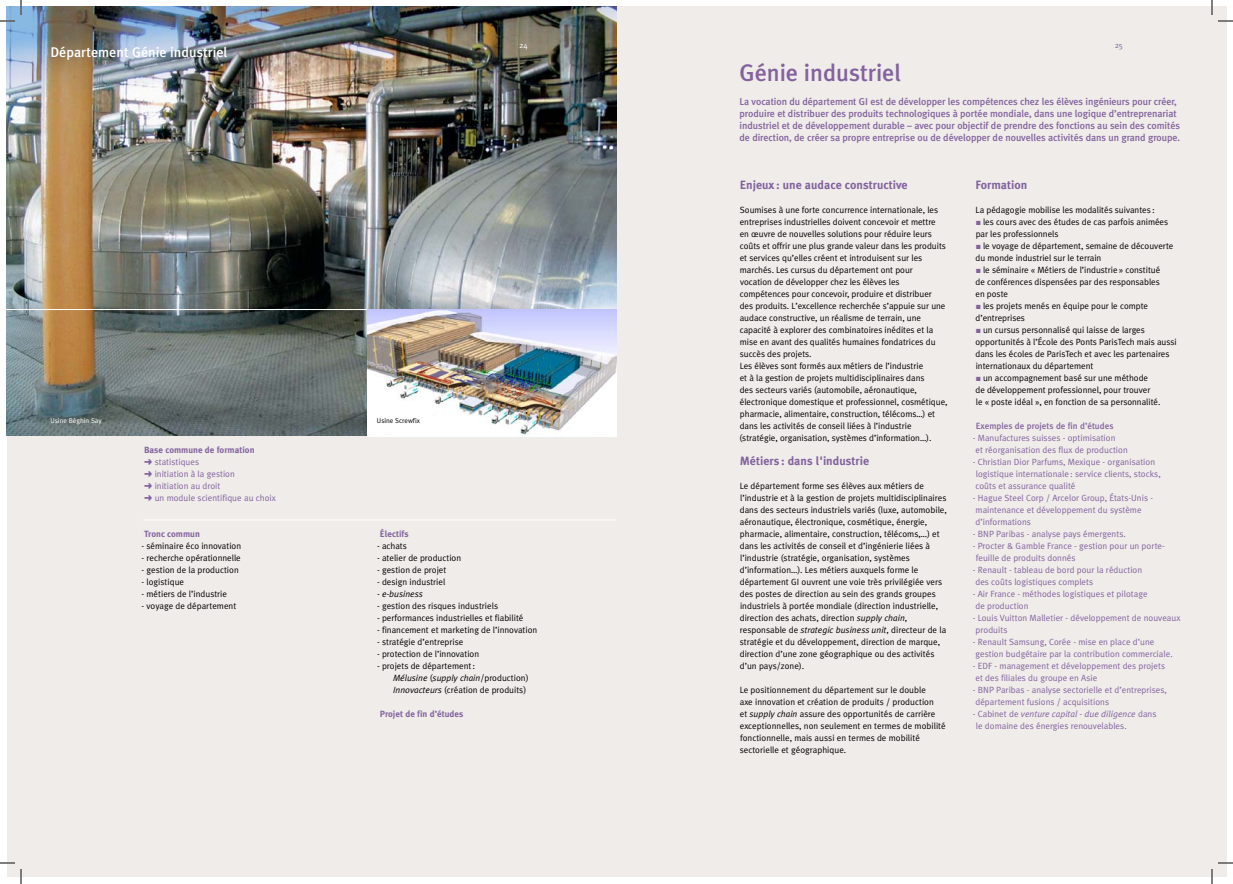
<style>
.page{position:relative;width:1233px;height:884px;background:#fff}
.page>*{position:absolute;margin:0;border:0;box-sizing:border-box;transform-origin:0 0}
.t1{font:500 24px "Meta Plus";letter-spacing:-.005em;color:#83629d}
.t2{font:500 14px "Meta Plus";color:#fff}
.t3{font:700 12px "Meta Plus";color:#83629d}
.t4{font:500 10px/12px "Meta Plus";letter-spacing:-.01em;color:#83629d}
.t5{font:9px/12px "Meta Plus Normal";letter-spacing:-.005em;color:#000}
.t6{font:9px/12px "Meta Plus Normal";color:#83629d}
.t7{font:700 9px "Meta Plus";color:#83629d}
.t8{font:500 9px "Meta Plus";color:#83629d}
.t9{font:italic 9px "Meta Plus Normal";color:#000}
.t10{font:8px "Meta Plus Normal";color:#fff}
.t11{font:8px "Meta Plus Normal";color:#83629d}
.t12{font:7px "Meta Plus Normal";color:#fff}
.t13{font:7px "Meta Plus Normal";color:#000}
.s1{font-style:normal}
.s2{font-style:italic}
.s3{color:#83629d}
</style>
<div class="page">
<div style="left:7px;top:7px;width:1219px;height:870px;background:#efecea"></div>
<img style="left:7px;top:7px;width:609px;height:429px">
<hr style="left:143px;top:520px;width:473px;height:1px;background:#fff">
<hr style="left:7px;top:309px;width:609px;height:1px;background:#fff">
<img style="left:367px;top:309px;width:249px;height:127px">
<svg style="left:1218px;top:20px;width:15px;height:2px"></svg>
<svg style="left:1218px;top:862px;width:15px;height:2px"></svg>
<svg style="left:0;top:0;width:22px;height:22px"></svg>
<svg style="left:0;top:862px;width:22px;height:22px"></svg>
<svg style="left:1211px;top:0;width:1px;height:15px"></svg>
<svg style="left:1211px;top:869px;width:1px;height:15px"></svg>
<h2 class="t2" style="left:50px;top:44px;width:179px">Département Génie industriel</h2>
<p class="t10" style="left:519px;top:41px;width:10px">24</p>
<p class="t11" style="left:1114px;top:41px;width:10px">25</p>
<p class="t12" style="left:50px;top:416px;width:53px">Usine Béghin Say</p>
<p class="t13" style="left:377px;top:417px;width:44px">Usine Screwfix</p>
<p class="t7" style="left:144px;top:445px;width:112px">Base commune de formation</p>
<p class="t6" style="left:144px;top:456px;width:133px">➜ statistiques<br>➜ initiation à la gestion<br>➜ initiation au droit<br>➜ un module scientifique au choix</p>
<p class="t7" style="left:144px;top:529px;width:57px">Tronc commun</p>
<p class="t5" style="left:142px;top:540px;width:101px">- séminaire éco innovation</p>
<p class="t5" style="left:142px;top:552px;width:101px">- recherche opérationnelle</p>
<p class="t5" style="left:142px;top:564px;width:99px">- gestion de la production</p>
<p class="t5" style="left:142px;top:576px;width:44px">- logistique</p>
<p class="t5" style="left:142px;top:588px;width:87px">- métiers de l’industrie</p>
<p class="t5" style="left:142px;top:600px;width:96px">- voyage de département</p>
<p class="t7" style="left:380px;top:529px;width:30px">Électifs</p>
<p class="t5" style="left:377px;top:540px;width:31px">- achats</p>
<p class="t5" style="left:377px;top:552px;width:86px">- atelier de production</p>
<p class="t5" style="left:377px;top:564px;width:71px">- gestion de projet</p>
<p class="t5" style="left:377px;top:576px;width:70px">- design industriel</p>
<p class="t9" style="left:377px;top:589px;width:47px"><span class="s1">-</span> e-business</p>
<p class="t5" style="left:377px;top:600px;width:122px">- gestion des risques industriels</p>
<p class="t5" style="left:377px;top:612px;width:148px">- performances industrielles et fiabilité</p>
<p class="t5" style="left:377px;top:624px;width:162px">- financement et marketing de l’innovation</p>
<p class="t5" style="left:377px;top:636px;width:88px">- stratégie d’entreprise</p>
<p class="t5" style="left:377px;top:648px;width:104px">- protection de l’innovation</p>
<p class="t5" style="left:393px;top:660px;width:137px;text-indent:-16px">- projets de département:<br><span class="s2">Mélusine</span> (<span class="s2">supply chain</span>/production)<br><span class="s2">Innovacteurs</span> (création de produits)</p>
<p class="t7" style="left:380px;top:709px;width:85px">Projet de fin d’études</p>
<h1 class="t1" style="left:739px;top:59px;width:163px">Génie industriel</h1>
<p class="t4" style="left:739px;top:95px;width:442px">La vocation du département GI est de développer les compétences chez les élèves ingénieurs pour créer, produire et distribuer des produits technologiques à portée mondiale, dans une logique d’entreprenariat industriel et de développement durable – avec pour objectif de prendre des fonctions au sein des comités de direction, de créer sa propre entreprise ou de développer de nouvelles activités dans un grand groupe.</p>
<h3 class="t3" style="left:739px;top:178px;width:169px">Enjeux : une audace constructive</h3>
<p class="t5" style="left:739px;top:204px;width:210px">Soumises à une forte concurrence internationale, les entreprises industrielles doivent concevoir et mettre<br>en œuvre de nouvelles solutions pour réduire leurs coûts et offrir une plus grande valeur dans les produits et services qu’elles créent et introduisent sur les marchés. Les cursus du département ont pour<br>vocation de développer chez les élèves les compétences pour concevoir, produire et distribuer<br>des produits. L’excellence recherchée s’appuie sur une audace constructive, un réalisme de terrain, une capacité à explorer des combinatoires inédites et la mise en avant des qualités humaines fondatrices du succès des projets.<br>Les élèves sont formés aux métiers de l’industrie<br>et à la gestion de projets multidisciplinaires dans<br>des secteurs variés (automobile, aéronautique, électronique domestique et professionnel, cosmétique, pharmacie, alimentaire, construction, télécoms…) et dans les activités de conseil liées à l’industrie (stratégie, organisation, systèmes d’information…).</p>
<h3 class="t3" style="left:739px;top:454px;width:131px">Métiers : dans l'industrie</h3>
<p class="t5" style="left:739px;top:480px;width:209px">Le département forme ses élèves aux métiers de l’industrie et à la gestion de projets multidisciplinaires dans des secteurs industriels variés (luxe, automobile, aéronautique, électronique, cosmétique, énergie, pharmacie, alimentaire, construction, télécoms,…) et dans les activités de conseil et d’ingénierie liées à l’industrie (stratégie, organisation, systèmes d’information…). Les métiers auxquels forme le département GI ouvrent une voie très privilégiée vers des postes de direction au sein des grands groupes industriels à portée mondiale (direction industrielle, direction des achats, direction <span class="s2">supply chain</span>, responsable de <span class="s2">strategic business unit</span>, directeur de la stratégie et du développement, direction de marque, direction d’une zone géographique ou des activités d’un pays/zone).</p>
<p class="t5" style="left:739px;top:684px;width:207px">Le positionnement du département sur le double<br>axe innovation et création de produits / production<br>et <span class="s2">supply chain</span> assure des opportunités de carrière exceptionnelles, non seulement en termes de mobilité fonctionnelle, mais aussi en termes de mobilité sectorielle et géographique.</p>
<h3 class="t3" style="left:975px;top:178px;width:53px">Formation</h3>
<p class="t5" style="left:975px;top:204px;width:181px">La pédagogie mobilise les modalités suivantes :</p>
<p class="t5" style="left:975px;top:216px;width:194px"><span class="s3">■</span> les cours avec des études de cas parfois animées par les professionnels</p>
<p class="t5" style="left:975px;top:240px;width:199px"><span class="s3">■</span> le voyage de département, semaine de découverte du monde industriel sur le terrain</p>
<p class="t5" style="left:975px;top:264px;width:186px;text-align:justify"><span class="s3">■</span> le séminaire « Métiers de l’industrie» constitué de conférences dispensées par des responsables en poste</p>
<p class="t5" style="left:975px;top:300px;width:174px"><span class="s3">■</span> les projets menés en équipe pour le compte d’entreprises</p>
<p class="t5" style="left:975px;top:324px;width:203px"><span class="s3">■</span> un cursus personnalisé qui laisse de larges opportunités à l’École des Ponts ParisTech mais aussi dans les écoles de ParisTech et avec les partenaires internationaux du département</p>
<p class="t5" style="left:975px;top:372px;width:186px"><span class="s3">■</span> un accompagnement basé sur une méthode<br>de développement professionnel, pour trouver<br>le « poste idéal », en fonction de sa personnalité.</p>
<p class="t8" style="left:975px;top:421px;width:139px">Exemples de projets de fin d’études</p>
<p class="t6" style="left:972px;top:432px;width:156px">- Manufactures suisses - optimisation<br>et réorganisation des flux de production</p>
<p class="t6" style="left:972px;top:456px;width:189px">- Christian Dior Parfums, Mexique - organisation logistique internationale : service clients, stocks, coûts et assurance qualité</p>
<p class="t6" style="left:972px;top:492px;width:182px">- Hague Steel Corp / Arcelor Group, États-Unis - maintenance et développement du système d’informations</p>
<p class="t6" style="left:972px;top:528px;width:154px">- BNP Paribas - analyse pays émergents.</p>
<p class="t6" style="left:975px;top:540px;width:191px;text-indent:-3px">- Procter &amp; Gamble France - gestion pour un porte&shy;feuille de produits donnés</p>
<p class="t6" style="left:972px;top:564px;width:171px">- Renault - tableau de bord pour la réduction des coûts logistiques complets</p>
<p class="t6" style="left:972px;top:588px;width:176px">- Air France - méthodes logistiques et pilotage de production</p>
<p class="t6" style="left:975px;top:612px;width:206px;text-indent:-3px">- Louis Vuitton Malletier - développement de nouveaux produits</p>
<p class="t6" style="left:972px;top:636px;width:201px">- Renault Samsung, Corée - mise en place d’une gestion budgétaire par la contribution commerciale.</p>
<p class="t6" style="left:972px;top:660px;width:194px">- EDF - management et développement des projets et des filiales du groupe en Asie</p>
<p class="t6" style="left:972px;top:684px;width:196px">- BNP Paribas - analyse sectorielle et d’entreprises, département fusions / acquisitions</p>
<p class="t6" style="left:975px;top:708px;width:182px;text-indent:-3px">- Cabinet de <span class="s2">venture capital - due diligence</span> dans le domaine des énergies renouvelables.</p>
</div>
